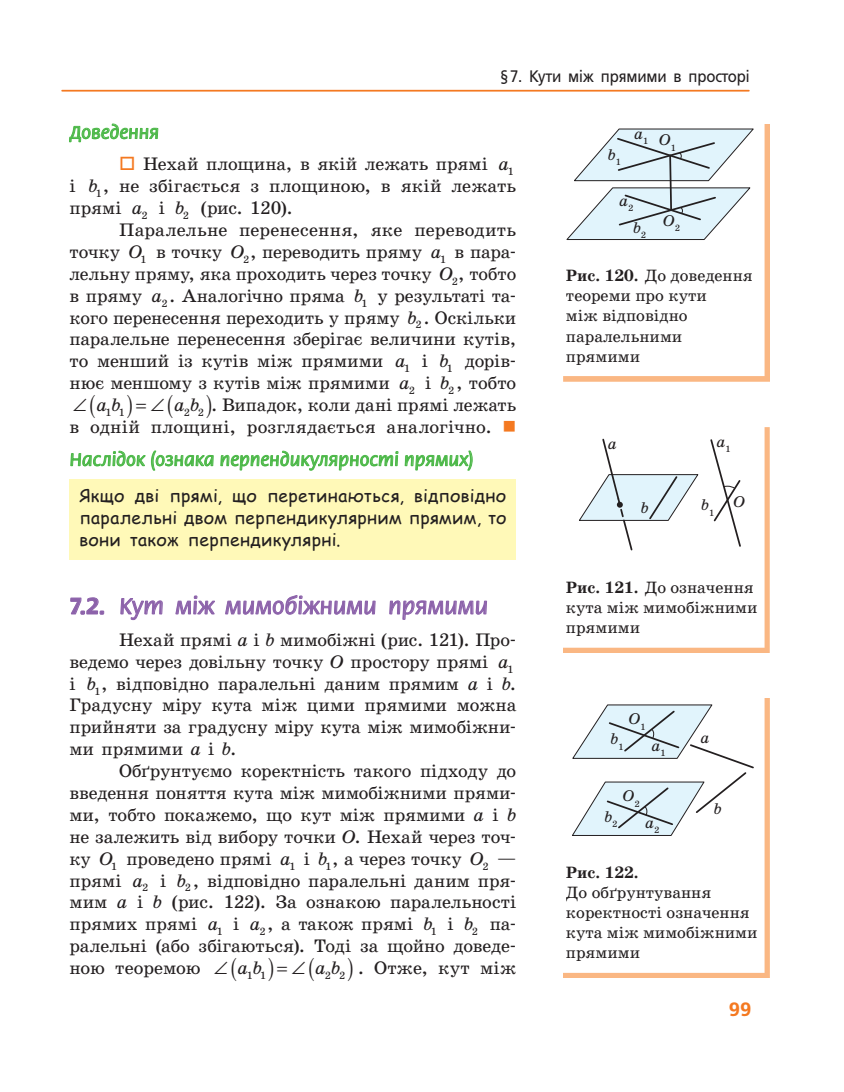
<style>
.page{position:relative;width:844px;height:1092px;background:#fff}
.page>*{position:absolute;margin:0;border:0;box-sizing:border-box;transform-origin:0 0}
.t1{font:24.5px "Flora C";letter-spacing:.005em;color:#8c62aa}
.t2{font:19.25px "Flora C";letter-spacing:.005em;color:#4cb848}
.t3{font:700 19.25px "Free Set C";color:#f47921}
.t4{font:18.38px/21.9px "School Book C";color:#231f20}
.t5{font:17.5px/21.9px "Comic Sans MS";letter-spacing:.02em;color:#231f20;text-align:justify}
.t6{font:16.62px/20.1px "School Book C";color:#231f20}
.t7{font:16.62px "Free Set C";letter-spacing:-.01em;color:#231f20;scale:.9 1}
.t8{font:700 16.62px "School Book C";color:#231f20}
.t9{font:italic 15.75px/26.8px "School Book C";color:#231f20}
.s1{color:#f47921}
.s2{font-style:italic}
.s3{font-weight:700}
</style>
<div class="page">
<hr style="left:61px;top:90px;width:688px;height:2px;background:#f47921">
<svg style="left:69px;top:123px;width:89px;height:20px"></svg>
<div style="left:69px;top:479px;width:447px;height:80px;background:#fff9b8"></div>
<svg style="left:70px;top:450px;width:144px;height:21px"></svg>
<svg style="left:220px;top:450px;width:178px;height:21px"></svg>
<svg style="left:404px;top:450px;width:68px;height:21px"></svg>
<svg style="left:70px;top:597px;width:34px;height:18px"></svg>
<svg style="left:120px;top:598px;width:43px;height:23px"></svg>
<svg style="left:175px;top:595px;width:40px;height:20px"></svg>
<svg style="left:225px;top:595px;width:151px;height:20px"></svg>
<svg style="left:389px;top:600px;width:98px;height:20px"></svg>
<img style="left:563px;top:124px;width:206px;height:257px">
<svg style="left:563px;top:124px;width:201px;height:252px"></svg>
<img style="left:563px;top:427px;width:206px;height:225px">
<svg style="left:563px;top:427px;width:201px;height:220px"></svg>
<img style="left:563px;top:698px;width:206px;height:279px">
<svg style="left:563px;top:698px;width:201px;height:274px"></svg>
<p class="t7" style="left:500px;top:67px;width:278px">§ 7. Кути між прямими в просторі</p>
<p class="t2" style="left:69px;top:123px;width:91px">Доведення</p>
<p class="t4" style="left:69px;top:153px;width:448px;text-indent:50px"><span class="s1">□</span> Нехай площина, в якій лежать прямі <span class="s2">a</span><sub>1 </sub>і <span class="s2">b</span><sub>1</sub>, не збігається з площиною, в якій лежать прямі <span class="s2">a</span><sub>2</sub> і <span class="s2">b</span><sub>2</sub> (рис. 120).</p>
<p class="t4" style="left:69px;top:219px;width:448px;text-align:justify;text-indent:50px">Паралельне перенесення, яке переводить точку <span class="s2">O</span><sub>1</sub> в точку <span class="s2">O</span><sub>2</sub>, переводить пряму <span class="s2">a</span><sub>1</sub> в пара&shy;лельну пряму, яка проходить через точку <span class="s2">O</span><sub>2</sub>, тобто в пряму <span class="s2">a</span><sub>2</sub>. Аналогічно пряма <span class="s2">b</span><sub>1</sub> у результаті та&shy;кого перенесення переходить у пряму <span class="s2">b</span><sub>2</sub> . Оскільки паралельне перенесення зберігає величини кутів, то менший із кутів між прями ми <span class="s2">a</span><sub>1</sub> і <span class="s2">b</span><sub>1</sub> дорів&shy;нює меншому з кутів між прямими <span class="s2">a</span><sub>2</sub> і <span class="s2">b</span><sub>2</sub> , тобто ∠<span class="s2">ab</span><sub>1</sub> <sub>1</sub></p>
<p class="t4" style="left:69px;top:394px;width:448px;text-align:right">∠ <span class="s2">a b</span><sub>2</sub> <sub>2</sub> . Випадок, коли дані прямі лежать<br>в одній площині, розглядається аналогічно. <span class="s1">■</span></p>
<p class="t2" style="left:69px;top:449px;width:406px">Наслідок (ознака перпендикулярності прямих)</p>
<p class="t5" style="left:79px;top:484px;width:428px">Якщо дві прямі, що перетинаються, відповідно паралельні двом перпендикулярним прямим, то вони також перпендикулярні.</p>
<h1 class="t1" style="left:69px;top:593px;width:420px"><span class="s3">7.2.</span> кут між мимобіжними прямими</h1>
<p class="t4" style="left:69px;top:628px;width:448px;text-indent:50px">Нехай прямі <span class="s2">a</span> і <span class="s2">b</span> мимобіжні (рис. 121). Про&shy;ведемо через довільну точку <span class="s2">O</span> простору прямі <span class="s2">a</span><sub>1 </sub>і <span class="s2">b</span><sub>1</sub>, відповідно паралельні даним прямим <span class="s2">a</span> і <span class="s2">b</span>.<br>Градусну міру кута між цими прямими можна прийняти за градусну міру кута між мимобіжни&shy;ми прямими <span class="s2">a</span> і <span class="s2">b</span>.</p>
<p class="t4" style="left:69px;top:760px;width:448px;text-align:justify;text-indent:50px">Обґрунтуємо коректність такого підходу до введення поняття кута між мимобіжними прями&shy;ми, тобто покажемо, що кут між прямими <span class="s2">a</span> і <span class="s2">b </span>не залежить від вибору точки <span class="s2">O</span>. Нехай через точ&shy;ку <span class="s2">O</span><sub>1</sub> проведено прямі <span class="s2">a</span><sub>1</sub> і <span class="s2">b</span><sub>1</sub>, а через точку <span class="s2">O</span><sub>2</sub> — прямі <span class="s2">a</span><sub>2</sub> і <span class="s2">b</span><sub>2</sub> , відповідно паралельні даним пря&shy;мим <span class="s2">a</span> і <span class="s2">b</span> (рис. 122). За ознакою паралельності прямих прямі <span class="s2">a</span><sub>1</sub> і <span class="s2">a</span><sub>2</sub>, а також прямі <span class="s2">b</span><sub>1</sub> і <span class="s2">b</span><sub>2</sub> па&shy;ралельні (або збігаються). Тоді за щойно доведе&shy;ною теоремою ∠ <span class="s2">a b</span><sub>1</sub> <sub>1</sub></p>
<p class="t4" style="left:291px;top:957px;width:226px">∠ <span class="s2">a b</span><sub>2</sub> <sub>2</sub> . Отже, кут між</p>
<p class="t9" style="left:607px;top:141px;width:15px">b<sub>1</sub></p>
<p class="t9" style="left:634px;top:120px;width:16px">a<sub>1</sub></p>
<p class="t9" style="left:659px;top:127px;width:18px">O<sub>1</sub></p>
<p class="t9" style="left:633px;top:187px;width:15px;text-indent:-14px">a<sub>2 </sub>b<sub>2</sub></p>
<p class="t9" style="left:663px;top:207px;width:18px">O<sub>2</sub></p>
<p class="t6" style="left:566px;top:265px;width:188px"><span class="s3">Рис. 120.</span> До доведення теореми про кути<br>між відповідно паралельними прямими</p>
<p class="t9" style="left:607px;top:430px;width:11px">a</p>
<p class="t9" style="left:640px;top:494px;width:9px">b</p>
<p class="t9" style="left:716px;top:428px;width:16px">a<sub>1</sub></p>
<p class="t9" style="left:701px;top:491px;width:15px">b<sub>1</sub></p>
<p class="t9" style="left:733px;top:488px;width:13px">O</p>
<p class="t6" style="left:566px;top:577px;width:193px"><span class="s3">Рис. 121.</span> До означення кута між мимобіжними прямими</p>
<p class="t9" style="left:628px;top:705px;width:18px">O<sub>1</sub></p>
<p class="t9" style="left:610px;top:725px;width:15px">b<sub>1</sub></p>
<p class="t9" style="left:651px;top:732px;width:16px">a<sub>1</sub></p>
<p class="t9" style="left:622px;top:782px;width:18px">O<sub>2</sub></p>
<p class="t9" style="left:604px;top:802px;width:15px">b<sub>2</sub></p>
<p class="t9" style="left:645px;top:809px;width:16px">a<sub>2</sub></p>
<p class="t9" style="left:700px;top:723px;width:11px">a</p>
<p class="t9" style="left:713px;top:795px;width:9px">b</p>
<p class="t8" style="left:566px;top:863px;width:74px">Рис. 122.</p>
<p class="t6" style="left:566px;top:882px;width:193px">До обґрунтування коректності означення кута між мимобіжними прямими</p>
<p class="t3" style="left:728px;top:998px;width:24px">99</p>
</div>
